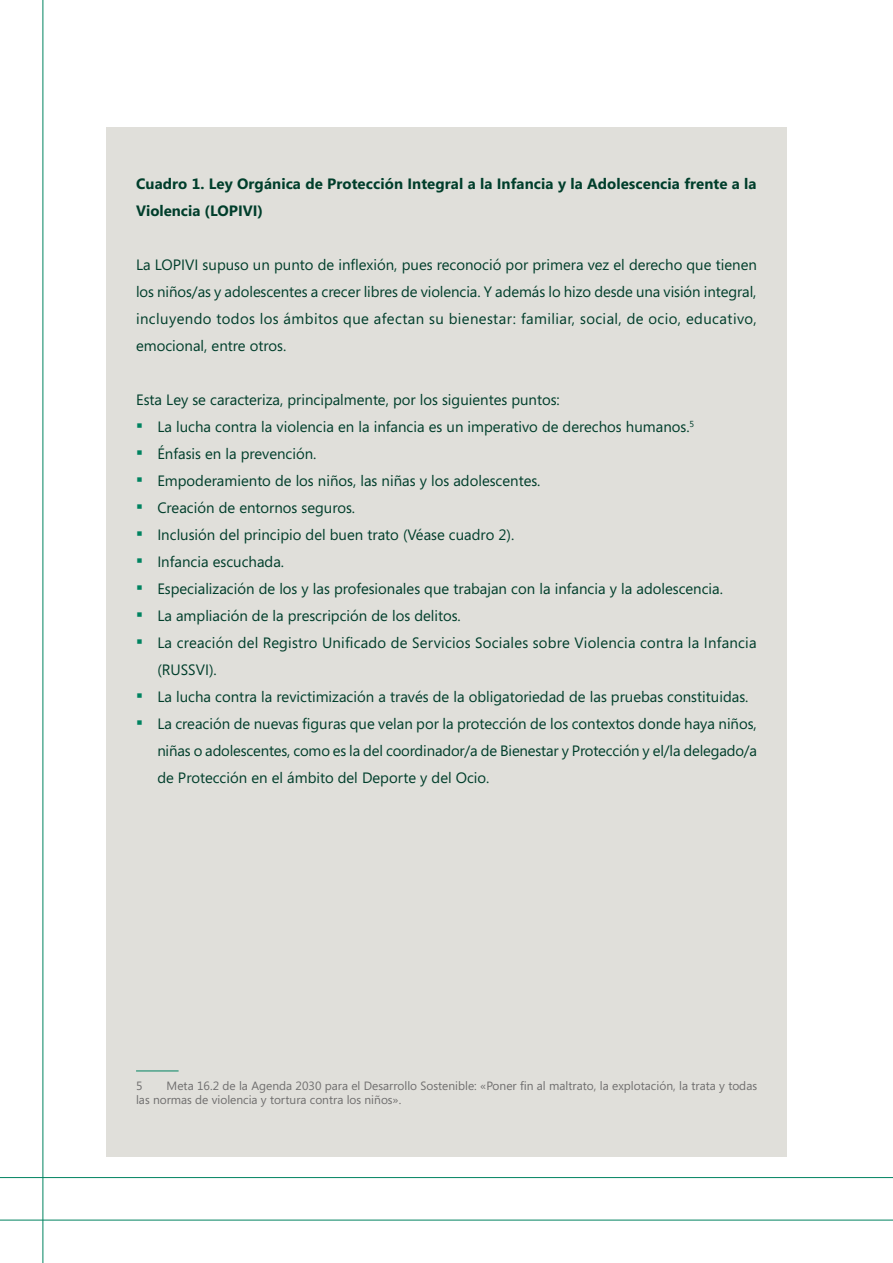
<style>
.page{position:relative;width:893px;height:1263px;background:#fff}
.page>*{position:absolute;margin:0;border:0;box-sizing:border-box;transform-origin:0 0}
.t1{font:15px/27px "Segoe";color:#003e2b;text-align:justify}
.t2{font:700 15px/27px "Segoe";letter-spacing:.005em;color:#003e2b}
.t3{font:12px/14.4px "Segoe";color:#706f6f}
.s1{font-weight:700;font-size:19.5px;color:#008360}
</style>
<div class="page">
<hr style="left:43px;top:0;width:1px;height:1263px;background:#008360">
<hr style="left:0;top:1220px;width:893px;height:1px;background:#008360">
<hr style="left:0;top:1177px;width:893px;height:1px;background:#008360">
<div style="left:106px;top:128px;width:681px;height:1029px;background:#e0dfda"></div>
<hr style="left:136px;top:1070px;width:43px;height:1px;background:#008360">
<p class="t2" style="left:136px;top:170px;width:622px">Cuadro 1. Ley Orgánica de Protección Integral a la Infancia y la Adolescencia frente a la<br>Violencia (LOPIVI)</p>
<p class="t1" style="left:136px;top:251px;width:622px">La LOPIVI supuso un punto de inflexión, pues reconoció por primera vez el derecho que tienen los niños/as y adolescentes a crecer libres de violencia. Y además lo hizo desde una visión integral, incluyendo todos los ámbitos que afectan su bienestar: familiar, social, de ocio, educativo, emocional, entre otros.</p>
<p class="t1" style="left:136px;top:386px;width:425px">Esta Ley se caracteriza, principalmente, por los siguientes puntos:</p>
<p class="t1" style="left:136px;top:413px;width:560px"><span class="s1">▪</span> La lucha contra la violencia en la infancia es un imperativo de derechos humanos.<sup>5</sup></p>
<p class="t1" style="left:136px;top:440px;width:182px"><span class="s1">▪</span> Énfasis en la prevención.</p>
<p class="t1" style="left:136px;top:467px;width:406px"><span class="s1">▪</span> Empoderamiento de los niños, las niñas y los adolescentes.</p>
<p class="t1" style="left:136px;top:494px;width:221px"><span class="s1">▪</span> Creación de entornos seguros.</p>
<p class="t1" style="left:136px;top:521px;width:380px"><span class="s1">▪</span> Inclusión del principio del buen trato (Véase cuadro 2).</p>
<p class="t1" style="left:136px;top:548px;width:150px"><span class="s1">▪</span> Infancia escuchada.</p>
<p class="t1" style="left:136px;top:575px;width:588px"><span class="s1">▪</span> Especialización de los y las profesionales que trabajan con la infancia y la adolescencia.</p>
<p class="t1" style="left:136px;top:602px;width:326px"><span class="s1">▪</span> La ampliación de la prescripción de los delitos.</p>
<p class="t1" style="left:157px;top:629px;width:601px;text-indent:-21px"><span class="s1">▪</span> La creación del Registro Unificado de Servicios Sociales sobre Violencia contra la Infancia (RUSSVI).</p>
<p class="t1" style="left:136px;top:683px;width:614px"><span class="s1">▪</span> La lucha contra la revictimización a través de la obligatoriedad de las pruebas constituidas.</p>
<p class="t1" style="left:157px;top:710px;width:601px;text-indent:-21px"><span class="s1">▪</span> La creación de nuevas figuras que velan por la protección de los contextos donde haya niños, niñas o adolescentes, como es la del coordinador/a de Bienestar y Protección y el/la delegado/a de Protección en el ámbito del Deporte y del Ocio.</p>
<p class="t3" style="left:136px;top:1078px;width:622px;text-indent:31px">Meta 16.2 de la Agenda 2030 para el Desarrollo Sostenible: «Poner fin al maltrato, la explotación, la trata y todas las normas de violencia y tortura contra los niños».</p>
<p class="t3" style="left:136px;top:1078px;width:8px">5</p>
</div>
